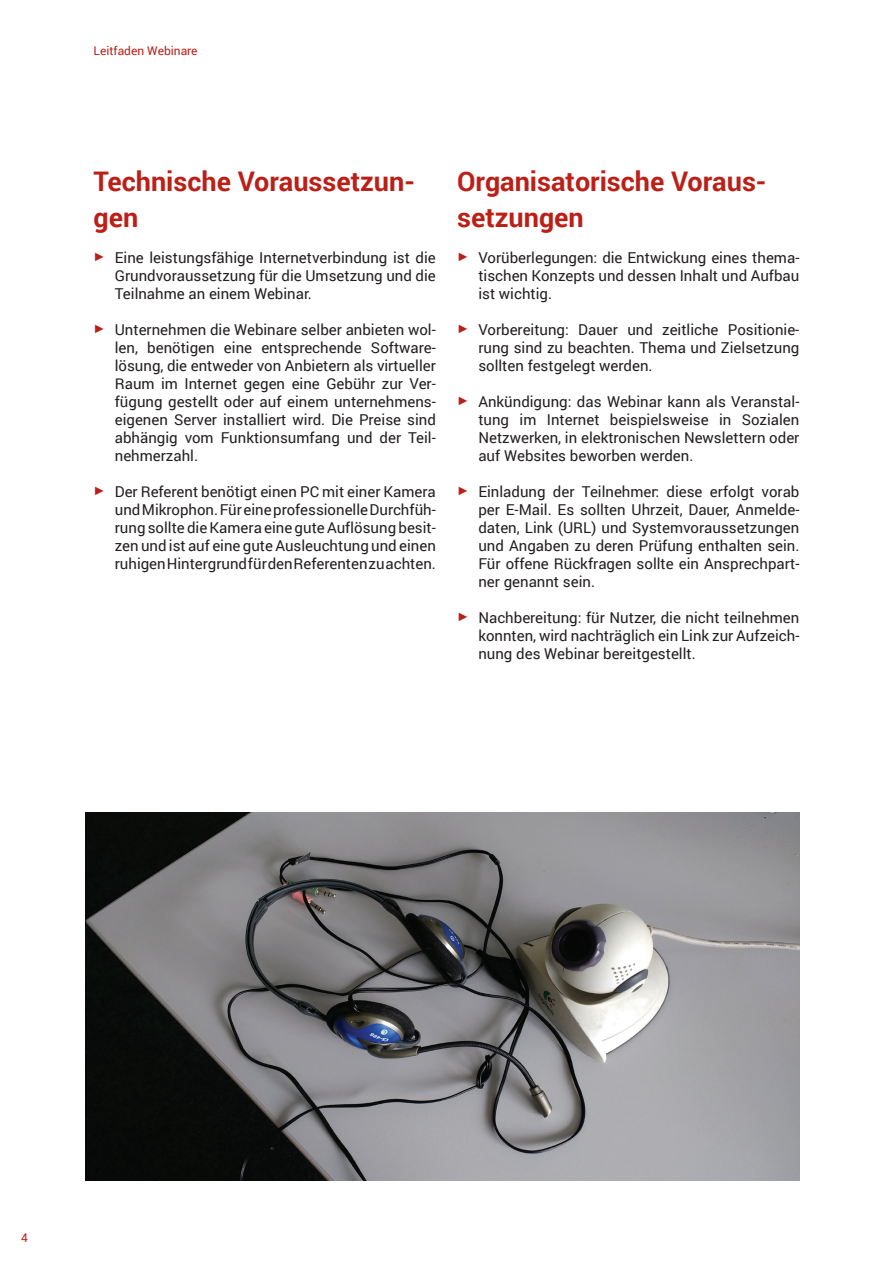
<style>
.page{position:relative;width:893px;height:1263px;background:#fff}
.page>*{position:absolute;margin:0;border:0;box-sizing:border-box;transform-origin:0 0}
.t1{font:700 27px/36px "Roboto";color:#bb2018}
.t2{font:15px/18px "Roboto";color:#231f20;text-align:justify}
.t3{font:12px "Roboto";color:#bb2018}
.s1{font-family:"Arial";font-size:12px;color:#bb2018}
</style>
<div class="page">
<img style="left:85px;top:812px;width:714px;height:369px">
<p class="t3" style="left:94px;top:42px;width:106px">Leitfaden Webinare</p>
<h1 class="t1" style="left:94px;top:162px;width:323px">Technische Voraussetzun&shy;gen</h1>
<p class="t2" style="left:115px;top:248px;width:323px;text-indent:-21px"><span class="s1">►</span> Eine leistungsfähige Internetverbindung ist die Grundvoraussetzung für die Umsetzung und die Teilnahme an einem Webinar.</p>
<p class="t2" style="left:115px;top:320px;width:323px;text-indent:-21px"><span class="s1">►</span> Unternehmen die Webinare selber anbieten wol&shy;len, benötigen eine entsprechende Software&shy;lösung, die entweder von Anbietern als virtueller Raum im Internet gegen eine Gebühr zur Ver&shy;fügung gestellt oder auf einem unternehmens&shy;eigenen Server installiert wird. Die Preise sind abhängig vom Funktionsumfang und der Teil&shy;nehmerzahl.</p>
<p class="t2" style="left:115px;top:482px;width:323px;text-indent:-21px"><span class="s1">►</span> Der Referent benötigt einen PC mit einer Kamera und Mikrophon. Für eine professionelle Durchfüh&shy;rung sollte die Kamera eine gute Auflösung besit&shy;zen und ist auf eine gute Ausleuchtung und einen ruhigen Hintergrund für den Referenten zu achten.</p>
<h1 class="t1" style="left:457px;top:162px;width:311px">Organisatorische Voraus&shy;setzungen</h1>
<p class="t2" style="left:478px;top:248px;width:323px;text-indent:-21px"><span class="s1">►</span> Vorüberlegungen: die Entwickung eines thema&shy;tischen Konzepts und dessen Inhalt und Aufbau ist wichtig.</p>
<p class="t2" style="left:478px;top:320px;width:323px;text-indent:-21px"><span class="s1">►</span> Vorbereitung: Dauer und zeitliche Positionie&shy;rung sind zu beachten. Thema und Zielsetzung sollten festgelegt werden.</p>
<p class="t2" style="left:478px;top:392px;width:323px;text-indent:-21px"><span class="s1">►</span> Ankündigung: das Webinar kann als Veranstal&shy;tung im Internet beispielsweise in Sozialen Netzwerken, in elektronischen Newslettern oder auf Websites beworben werden.</p>
<p class="t2" style="left:478px;top:482px;width:323px;text-indent:-21px"><span class="s1">►</span> Einladung der Teilnehmer: diese erfolgt vorab per E-Mail. Es sollten Uhrzeit, Dauer, Anmelde&shy;daten, Link (URL) und Systemvoraussetzungen und Angaben zu deren Prüfung enthalten sein.<br>Für offene Rückfragen sollte ein Ansprechpart&shy;ner genannt sein.</p>
<p class="t2" style="left:478px;top:608px;width:323px;text-indent:-21px"><span class="s1">►</span> Nachbereitung: für Nutzer, die nicht teilnehmen konnten, wird nachträglich ein Link zur Aufzeich&shy;nung des Webinar bereitgestellt.</p>
<p class="t3" style="left:21px;top:1229px;width:8px">4</p>
</div>
